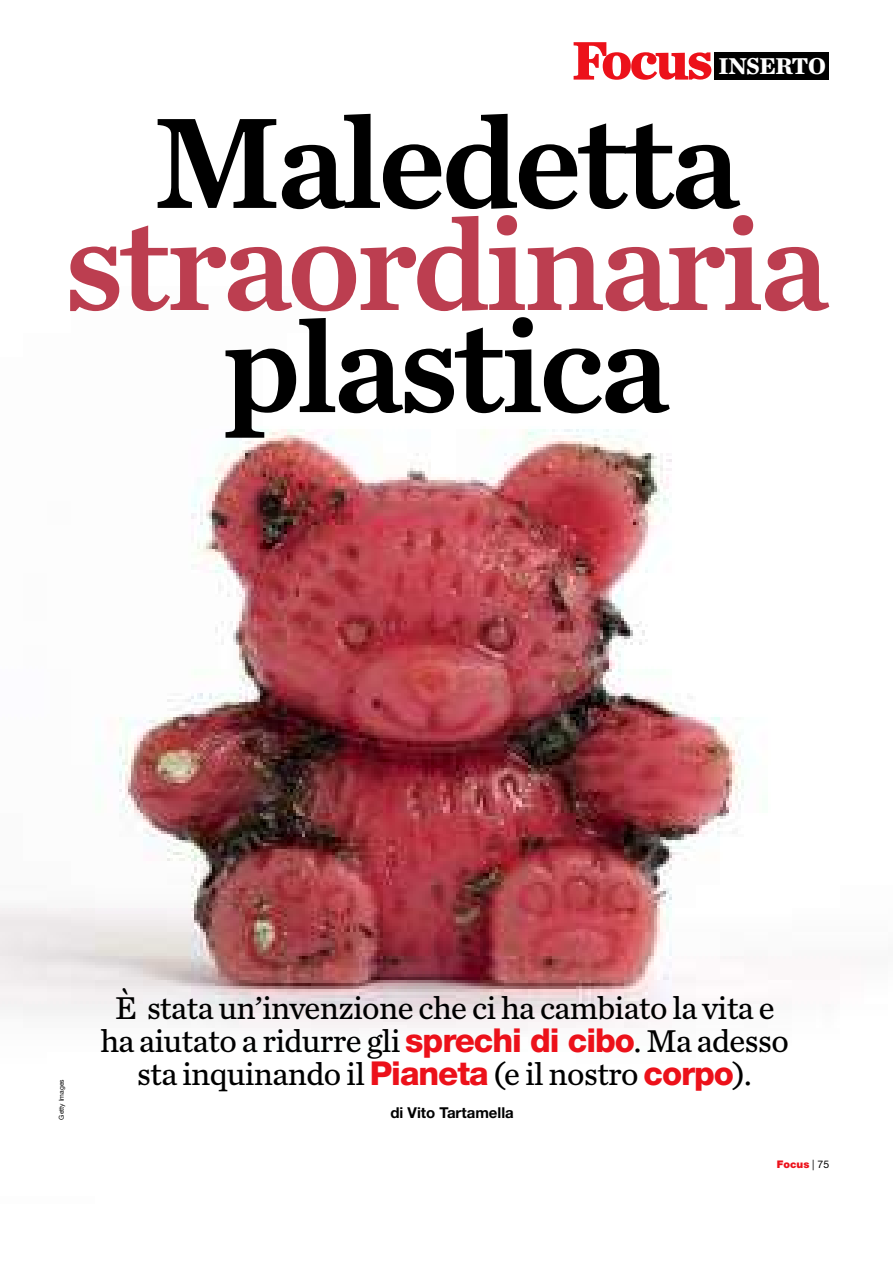
<style>
.page{position:relative;width:893px;height:1263px;background:#fff}
.page>*{position:absolute;margin:0;border:0;box-sizing:border-box;transform-origin:0 0}
.t1{font:135px "Chronicle Text G3 Semi";letter-spacing:-.03em;color:#000}
.t2{font:135px "Chronicle Text G3 Semi";letter-spacing:-.03em;color:#bc3e50}
.t3{font:33px/33px "Chronicle Text G3";letter-spacing:-.02em;color:#000;text-align:center}
.t4{font:700 24px "Chronicle Text G3";letter-spacing:-.02em;color:#fff}
.t5{font:700 15px "Helvetica Neue LT Std";color:#000}
.t6{font:900 10.5px "Helvetica Neue LT Std";color:#ec111a}
.t7{font:6.75px "Helvetica Neue LT Std";color:#000}
.s1{font-family:"Helvetica Neue LT Std";font-weight:800;color:#ec111a}
.s2{font-weight:400;color:#000}
</style>
<div class="page">
<img style="left:0;top:42px;width:744px;height:986px">
<div style="left:715px;top:52px;width:114px;height:28px;background:#000"></div>
<svg style="left:574px;top:42px;width:137px;height:38px"></svg>
<p class="t4" style="left:718px;top:46px;width:109px">INSERTO</p>
<h1 class="t1" style="left:153px;top:57px;width:588px">Maledetta</h1>
<h1 class="t2" style="left:64px;top:159px;width:766px">straordinaria</h1>
<h1 class="t1" style="left:224px;top:261px;width:447px">plastica</h1>
<p class="t7" style="left:57px;top:1119px;width:42px;rotate:-90deg">Getty Images</p>
<p class="t3" style="left:100px;top:990px;width:690px">È stata un’invenzione che ci ha cambiato la vita e ha aiutato a ridurre gli <span class="s1">sprechi di cibo</span>. Ma adesso sta inquinando il <span class="s1">Pianeta</span> (e il nostro <span class="s1">corpo</span>).</p>
<p class="t5" style="left:390px;top:1104px;width:125px">di Vito Tartamella</p>
<p class="t6" style="left:777px;top:1158px;width:54px">Focus <span class="s2">| 75</span></p>
</div>
